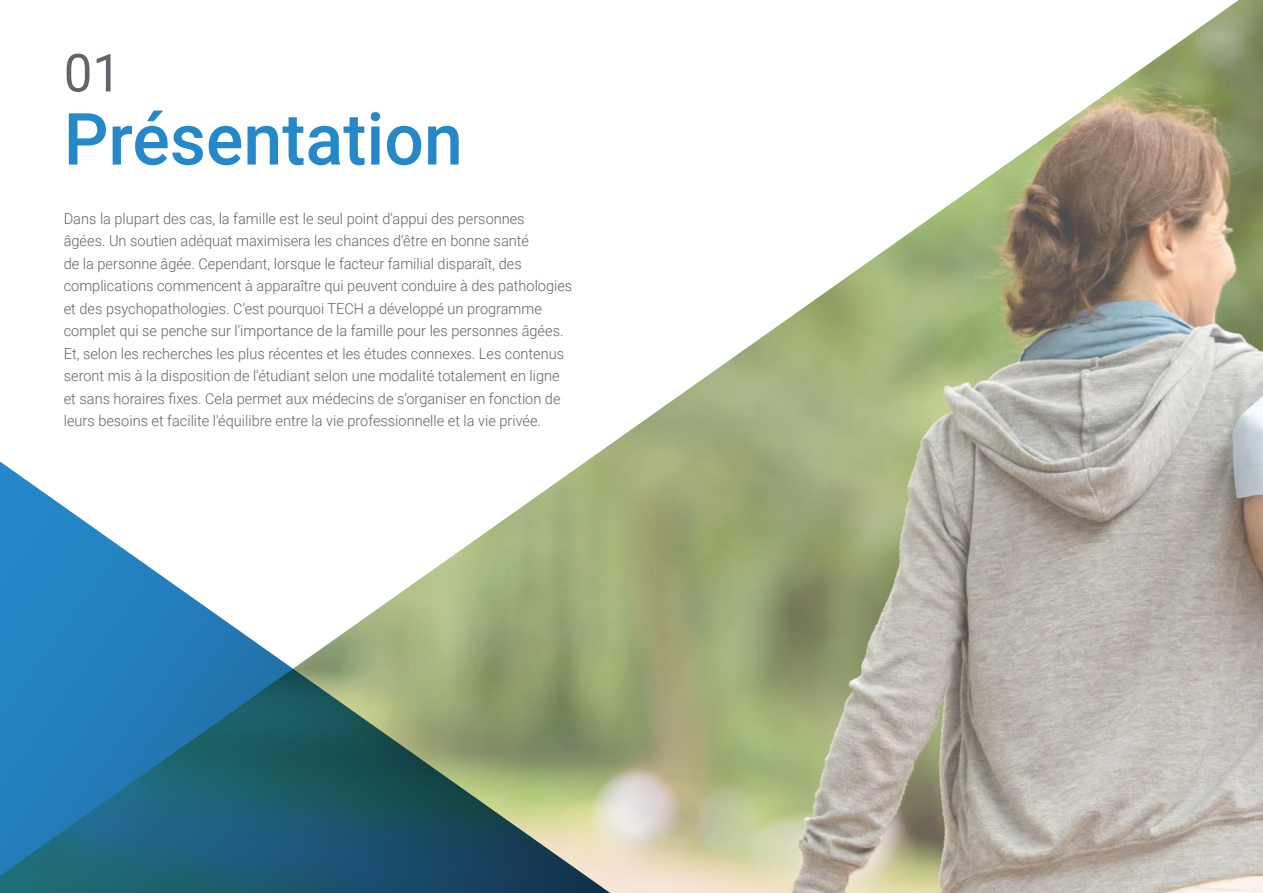
<style>
.page{position:relative;width:1263px;height:893px;background:#fff}
.page>*{position:absolute;margin:0;border:0;box-sizing:border-box;transform-origin:0 0}
.t1{font:500 72px "Roboto";color:#2488c9}
.t2{font:52.5px "Roboto";color:#61646a}
.t3{font:300 15px/22.5px "Roboto";color:#61646a}
</style>
<div class="page">
<img style="left:608px;top:0;width:655px;height:893px">
<svg style="left:0;top:446px;width:640px;height:447px"></svg>
<h2 class="t2" style="left:64px;top:36px;width:59px">01</h2>
<h1 class="t1" style="left:64px;top:89px;width:401px">Présentation</h1>
<p class="t3" style="left:64px;top:207px;width:510px">Dans la plupart des cas, la famille est le seul point d'appui des personnes<br>âgées. Un soutien adéquat maximisera les chances d’être en bonne santé<br>de la personne âgée. Cependant, lorsque le facteur familial disparaît, des complications commencent à apparaître qui peuvent conduire à des pathologies et des psychopathologies. C'est pourquoi TECH a développé un programme complet qui se penche sur l'importance de la famille pour les personnes âgées.<br>Et, selon les recherches les plus récentes et les études connexes. Les contenus seront mis à la disposition de l'étudiant selon une modalité totalement en ligne et sans horaires fixes. Cela permet aux médecins de s'organiser en fonction de leurs besoins et facilite l'équilibre entre la vie professionnelle et la vie privée.</p>
</div>
